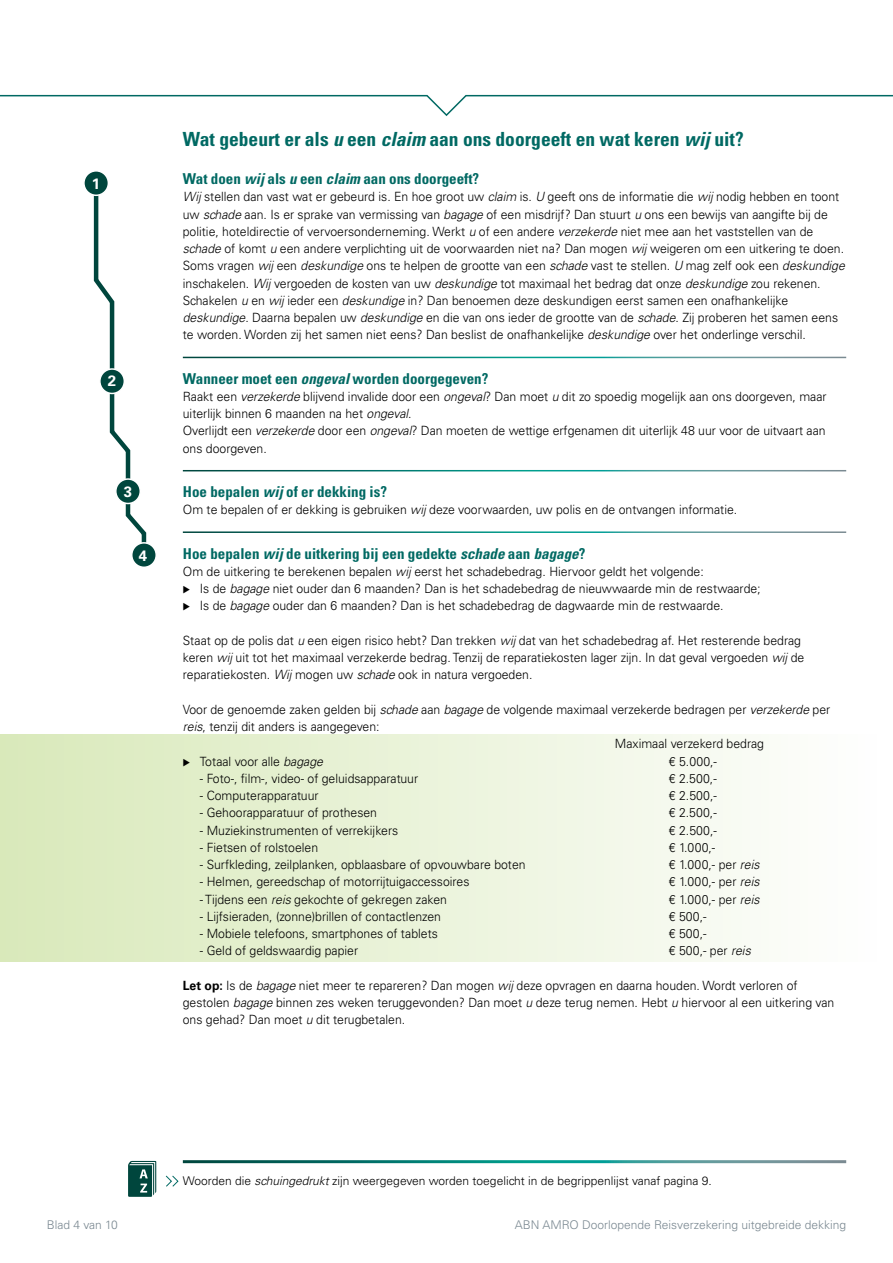
<style>
.page{position:relative;width:893px;height:1263px;background:#fff}
.page>*{position:absolute;margin:0;border:0;box-sizing:border-box;transform-origin:0 0}
.t1{font:700 condensed 19.5px "Univers LT Std";color:#006963}
.t2{font:700 condensed 15px "Univers LT Std";color:#006963}
.t3{font:700 15px "Univers LT Std";color:#fff}
.t4{font:300 12.75px/17.2px "Univers LT Std";color:#000;scale:.96 1}
.t5{font:300 12px "Univers LT Std";color:#000}
.t6{font:300 12px "Univers LT Std";color:#7a8891}
.s1{font-style:italic}
.s2{font-weight:700}
</style>
<div class="page">
<svg style="left:0;top:94px;width:893px;height:22px"></svg>
<div style="left:0;top:735px;width:893px;height:227px;background:linear-gradient(to right,#d9e9ba,#fff)"></div>
<hr style="left:892px;top:475px;width:1px;height:52px;background:#94c23d">
<hr style="left:892px;top:984px;width:1px;height:126px;background:#94c23d">
<svg style="left:93px;top:190px;width:54px;height:352px"></svg>
<div style="left:84px;top:171px;width:24px;height:24px;background:#00463d;border-radius:50%"></div>
<div style="left:83px;top:170px;width:26px;height:26px;border:2px solid #fff;border-radius:50%"></div>
<div style="left:100px;top:369px;width:24px;height:24px;background:#00463d;border-radius:50%"></div>
<div style="left:99px;top:368px;width:26px;height:26px;border:2px solid #fff;border-radius:50%"></div>
<div style="left:116px;top:479px;width:24px;height:24px;background:#00463d;border-radius:50%"></div>
<div style="left:115px;top:478px;width:26px;height:26px;border:2px solid #fff;border-radius:50%"></div>
<div style="left:132px;top:543px;width:24px;height:24px;background:#00463d;border-radius:50%"></div>
<div style="left:131px;top:542px;width:26px;height:26px;border:2px solid #fff;border-radius:50%"></div>
<svg style="left:128px;top:1161px;width:28px;height:36px"></svg>
<svg style="left:165px;top:1175px;width:14px;height:12px"></svg>
<svg style="left:183px;top:758px;width:7px;height:8px"></svg>
<p class="t3" style="left:92px;top:174px;width:10px">1</p>
<p class="t3" style="left:108px;top:371px;width:10px">2</p>
<p class="t3" style="left:124px;top:483px;width:10px">3</p>
<p class="t3" style="left:139px;top:546px;width:10px">4</p>
<h1 class="t1" style="left:183px;top:127px;width:562px">Wat gebeurt er als <span class="s1">u</span> een <span class="s1">claim</span> aan ons doorgeeft en wat keren <span class="s1">wij</span> uit?</h1>
<p class="t2" style="left:183px;top:170px;width:298px">Wat doen <span class="s1">wij</span> als <span class="s1">u</span> een <span class="s1">claim</span> aan ons doorgeeft?</p>
<p class="t4" style="left:183px;top:188px;width:691px"><span class="s1">Wij</span> stellen dan vast wat er gebeurd is. En hoe groot uw <span class="s1">claim</span> is. <span class="s1">U</span> geeft ons de informatie die <span class="s1">wij</span> nodig hebben en toont uw <span class="s1">schade</span> aan. Is er sprake van vermissing van <span class="s1">bagage</span> of een misdrijf? Dan stuurt <span class="s1">u</span> ons een bewijs van aangifte bij de politie, hoteldirectie of vervoersonderneming. Werkt <span class="s1">u</span> of een andere <span class="s1">verzekerde</span> niet mee aan het vaststellen van de <span class="s1">schade</span> of komt <span class="s1">u</span> een andere verplichting uit de voorwaarden niet na? Dan mogen <span class="s1">wij</span> weigeren om een uitkering te doen.<br>Soms vragen <span class="s1">wij</span> een <span class="s1">deskundige</span> ons te helpen de grootte van een <span class="s1">schade</span> vast te stellen. <span class="s1">U</span> mag zelf ook een <span class="s1">deskundige </span>inschakelen. <span class="s1">Wij</span> vergoeden de kosten van uw <span class="s1">deskundige</span> tot maximaal het bedrag dat onze <span class="s1">deskundige</span> zou rekenen.<br>Schakelen <span class="s1">u</span> en <span class="s1">wij</span> ieder een <span class="s1">deskundige</span> in? Dan benoemen deze deskundigen eerst samen een onafhankelijke <span class="s1">deskundige</span>. Daarna bepalen uw <span class="s1">deskundige</span> en die van ons ieder de grootte van de <span class="s1">schade</span>. Zij proberen het samen eens te worden. Worden zij het samen niet eens? Dan beslist de onafhankelijke <span class="s1">deskundige</span> over het onderlinge verschil.</p>
<p class="t2" style="left:183px;top:369px;width:307px">Wanneer moet een <span class="s1">ongeval</span> worden doorgegeven?</p>
<p class="t4" style="left:183px;top:388px;width:672px">Raakt een <span class="s1">verzekerde</span> blijvend invalide door een <span class="s1">ongeval</span>? Dan moet <span class="s1">u</span> dit zo spoedig mogelijk aan ons doorgeven, maar uiterlijk binnen 6 maanden na het <span class="s1">ongeval</span>.<br>Overlijdt een <span class="s1">verzekerde</span> door een <span class="s1">ongeval</span>? Dan moeten de wettige erfgenamen dit uiterlijk 48 uur voor de uitvaart aan ons doorgeven.</p>
<p class="t2" style="left:183px;top:482px;width:206px">Hoe bepalen <span class="s1">wij</span> of er dekking is?</p>
<p class="t4" style="left:183px;top:501px;width:579px">Om te bepalen of er dekking is gebruiken <span class="s1">wij</span> deze voorwaarden, uw polis en de ontvangen informatie.</p>
<p class="t2" style="left:183px;top:544px;width:404px">Hoe bepalen <span class="s1">wij</span> de uitkering bij een gedekte <span class="s1">schade</span> aan <span class="s1">bagage</span>?</p>
<p class="t4" style="left:200px;top:563px;width:586px;text-indent:-17px">Om de uitkering te berekenen bepalen <span class="s1">wij</span> eerst het schadebedrag. Hiervoor geldt het volgende:<br>Is de <span class="s1">bagage</span> niet ouder dan 6 maanden? Dan is het schadebedrag de nieuwwaarde min de restwaarde;<br>Is de <span class="s1">bagage</span> ouder dan 6 maanden? Dan is het schadebedrag de dagwaarde min de restwaarde.</p>
<p class="t4" style="left:183px;top:632px;width:649px">Staat op de polis dat <span class="s1">u</span> een eigen risico hebt? Dan trekken <span class="s1">wij</span> dat van het schadebedrag af. Het resterende bedrag keren <span class="s1">wij</span> uit tot het maximaal verzekerde bedrag. Tenzij de reparatiekosten lager zijn. In dat geval vergoeden <span class="s1">wij</span> de reparatiekosten. <span class="s1">Wij</span> mogen uw <span class="s1">schade</span> ook in natura vergoeden.</p>
<p class="t4" style="left:183px;top:701px;width:676px">Voor de genoemde zaken gelden bij <span class="s1">schade</span> aan <span class="s1">bagage</span> de volgende maximaal verzekerde bedragen per <span class="s1">verzekerde</span> per</p>
<p class="t4" style="left:183px;top:718px;width:206px"><span class="s1">reis</span>, tenzij dit anders is aangegeven:</p>
<p class="t4" style="left:615px;top:735px;width:157px">Maximaal verzekerd bedrag</p>
<p class="t4" style="left:200px;top:752px;width:130px">Totaal voor alle <span class="s1">bagage</span></p>
<p class="t4" style="left:669px;top:752px;width:52px">€ 5.000,-</p>
<p class="t4" style="left:200px;top:770px;width:229px">- Foto-, film-, video- of geluidsapparatuur</p>
<p class="t4" style="left:669px;top:770px;width:51px">€ 2.500,-</p>
<p class="t4" style="left:200px;top:787px;width:125px">- Computerapparatuur</p>
<p class="t4" style="left:669px;top:787px;width:51px">€ 2.500,-</p>
<p class="t4" style="left:200px;top:804px;width:186px">- Gehoorapparatuur of prothesen</p>
<p class="t4" style="left:669px;top:804px;width:51px">€ 2.500,-</p>
<p class="t4" style="left:200px;top:821px;width:208px">- Muziekinstrumenten of verrekijkers</p>
<p class="t4" style="left:669px;top:821px;width:51px">€ 2.500,-</p>
<p class="t4" style="left:200px;top:839px;width:125px">- Fietsen of rolstoelen</p>
<p class="t4" style="left:669px;top:839px;width:50px">€ 1.000,-</p>
<p class="t4" style="left:200px;top:856px;width:341px">- Surfkleding, zeilplanken, opblaasbare of opvouwbare boten</p>
<p class="t4" style="left:669px;top:856px;width:96px">€ 1.000,- per <span class="s1">reis</span></p>
<p class="t4" style="left:200px;top:873px;width:282px">- Helmen, gereedschap of motorrijtuigaccessoires</p>
<p class="t4" style="left:669px;top:873px;width:96px">€ 1.000,- per <span class="s1">reis</span></p>
<p class="t4" style="left:200px;top:890px;width:259px">- Tijdens een <span class="s1">reis</span> gekochte of gekregen zaken</p>
<p class="t4" style="left:669px;top:890px;width:96px">€ 1.000,- per <span class="s1">reis</span></p>
<p class="t4" style="left:200px;top:908px;width:253px">- Lijfsieraden, (zonne)brillen of contactlenzen</p>
<p class="t4" style="left:669px;top:908px;width:41px">€ 500,-</p>
<p class="t4" style="left:200px;top:925px;width:249px">- Mobiele telefoons, smartphones of tablets</p>
<p class="t4" style="left:669px;top:925px;width:41px">€ 500,-</p>
<p class="t4" style="left:200px;top:942px;width:166px">- Geld of geldswaardig papier</p>
<p class="t4" style="left:669px;top:942px;width:87px">€ 500,- per <span class="s1">reis</span></p>
<p class="t4" style="left:183px;top:977px;width:680px"><span class="s2">Let op:</span> Is de <span class="s1">bagage</span> niet meer te repareren? Dan mogen <span class="s1">wij</span> deze opvragen en daarna houden. Wordt verloren of gestolen <span class="s1">bagage</span> binnen zes weken teruggevonden? Dan moet <span class="s1">u</span> deze terug nemen. Hebt <span class="s1">u</span> hiervoor al een uitkering van ons gehad? Dan moet <span class="s1">u</span> dit terugbetalen.</p>
<p class="t5" style="left:183px;top:1174px;width:531px">Woorden die <span class="s1">schuingedrukt</span> zijn weergegeven worden toegelicht in de begrippenlijst vanaf pagina 9.</p>
<p class="t6" style="left:47px;top:1217px;width:72px">Blad 4 van 10</p>
<p class="t6" style="left:515px;top:1217px;width:333px">ABN AMRO Doorlopende Reisverzekering uitgebreide dekking</p>
</div>
